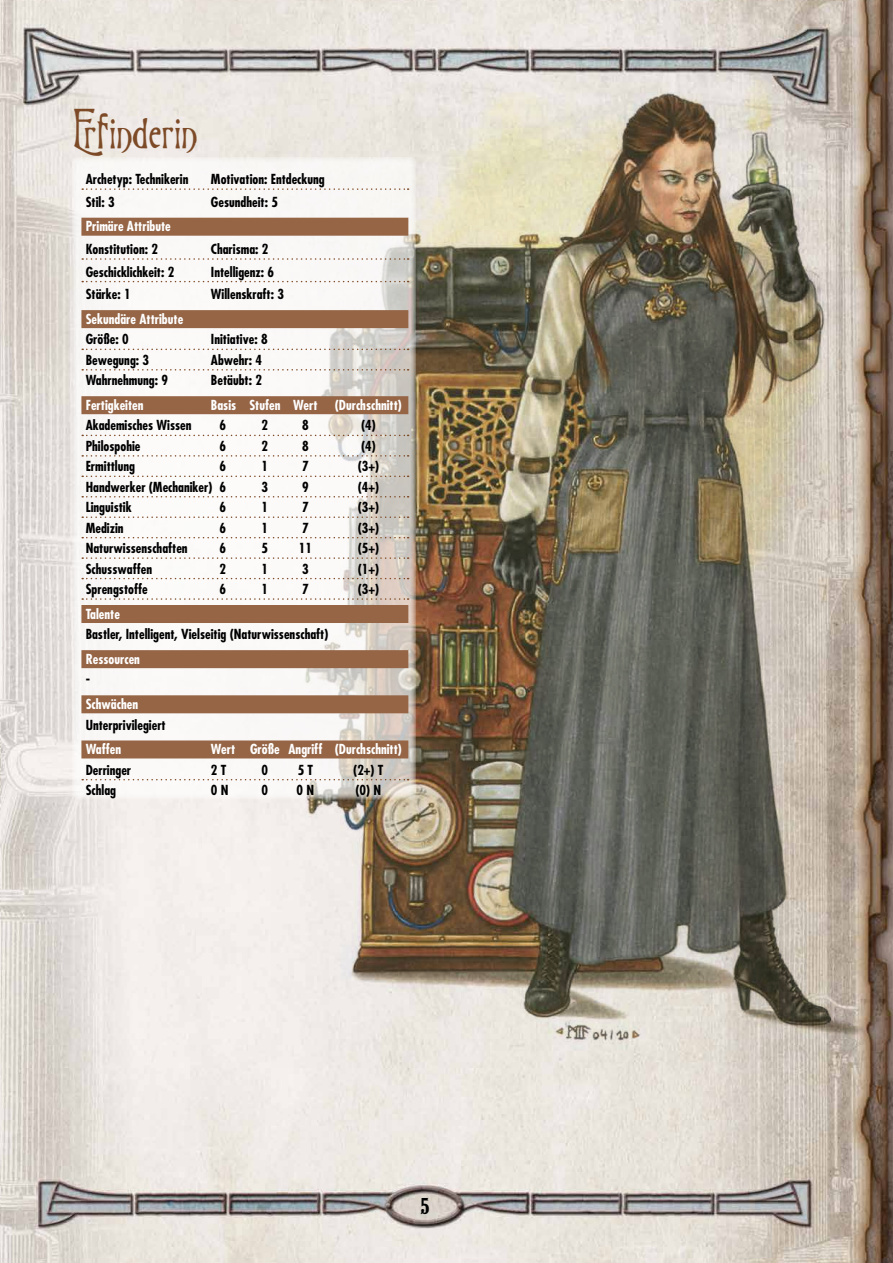
<style>
.page{position:relative;width:893px;height:1263px;background:#fff}
.page>*{position:absolute;margin:0;border:0;box-sizing:border-box;transform-origin:0 0}
.t1{font:45px "Goodfellow";color:#7d4a27}
.t2{font:24px "URW Wood Typ D";color:#000}
.t3{font:700 condensed 13.5px "Futura";color:#000}
.t4{font:700 condensed 13.5px "Futura";color:#fff}
</style>
<div class="page">
<img style="left:0;top:0;width:893px;height:1263px">
<img style="left:272px;top:47px;width:602px;height:1020px">
<svg style="left:72px;top:157px;width:344px;height:642px"></svg>
<svg style="left:82px;top:188px;width:327px;height:2px"></svg>
<div style="left:81px;top:218px;width:327px;height:18px;background:#956546"></div>
<svg style="left:82px;top:258px;width:327px;height:2px"></svg>
<svg style="left:82px;top:281px;width:327px;height:1px"></svg>
<div style="left:81px;top:310px;width:327px;height:18px;background:#956546"></div>
<svg style="left:82px;top:349px;width:327px;height:1px"></svg>
<svg style="left:82px;top:369px;width:327px;height:1px"></svg>
<div style="left:81px;top:396px;width:327px;height:18px;background:#956546"></div>
<svg style="left:82px;top:435px;width:327px;height:1px"></svg>
<svg style="left:82px;top:455px;width:327px;height:2px"></svg>
<svg style="left:82px;top:476px;width:327px;height:1px"></svg>
<svg style="left:82px;top:496px;width:327px;height:1px"></svg>
<svg style="left:82px;top:516px;width:327px;height:2px"></svg>
<svg style="left:82px;top:537px;width:327px;height:1px"></svg>
<svg style="left:82px;top:557px;width:327px;height:2px"></svg>
<svg style="left:82px;top:578px;width:327px;height:1px"></svg>
<svg style="left:82px;top:598px;width:327px;height:2px"></svg>
<div style="left:81px;top:605px;width:327px;height:18px;background:#956546"></div>
<div style="left:81px;top:650px;width:327px;height:18px;background:#956546"></div>
<div style="left:81px;top:695px;width:327px;height:18px;background:#956546"></div>
<div style="left:81px;top:740px;width:327px;height:18px;background:#956546"></div>
<svg style="left:82px;top:779px;width:327px;height:1px"></svg>
<h1 class="t1" style="left:73px;top:99px;width:126px">Erfinderin</h1>
<p class="t3" style="left:86px;top:170px;width:104px">Archetyp: Technikerin</p>
<p class="t3" style="left:211px;top:170px;width:115px">Motivation: Entdeckung</p>
<p class="t3" style="left:86px;top:193px;width:30px">Stil: 3</p>
<p class="t3" style="left:211px;top:193px;width:69px">Gesundheit: 5</p>
<p class="t4" style="left:86px;top:218px;width:87px">Primäre Attribute</p>
<p class="t3" style="left:86px;top:240px;width:74px">Konstitution: 2</p>
<p class="t3" style="left:211px;top:240px;width:59px">Charisma: 2</p>
<p class="t3" style="left:86px;top:263px;width:90px">Geschicklichkeit: 2</p>
<p class="t3" style="left:211px;top:263px;width:65px">Intelligenz: 6</p>
<p class="t3" style="left:86px;top:285px;width:46px">Stärke: 1</p>
<p class="t3" style="left:211px;top:285px;width:75px">Willenskraft: 3</p>
<p class="t4" style="left:86px;top:310px;width:99px">Sekundäre Attribute</p>
<p class="t3" style="left:86px;top:331px;width:45px">Größe: 0</p>
<p class="t3" style="left:211px;top:331px;width:58px">Initiative: 8</p>
<p class="t3" style="left:86px;top:351px;width:65px">Bewegung: 3</p>
<p class="t3" style="left:211px;top:351px;width:53px">Abwehr: 4</p>
<p class="t3" style="left:86px;top:371px;width:84px">Wahrnehmung: 9</p>
<p class="t3" style="left:211px;top:371px;width:53px">Betäubt: 2</p>
<p class="t4" style="left:86px;top:396px;width:59px">Fertigkeiten</p>
<p class="t4" style="left:211px;top:396px;width:108px">Basis Stufen Wert</p>
<p class="t4" style="left:335px;top:396px;width:69px">(Durchschnitt)</p>
<p class="t3" style="left:86px;top:417px;width:107px">Akademisches Wissen</p>
<p class="t3" style="left:220px;top:417px;width:8px">6</p>
<p class="t3" style="left:262px;top:417px;width:8px">2</p>
<p class="t3" style="left:302px;top:417px;width:8px">8</p>
<p class="t3" style="left:361px;top:417px;width:16px">(4)</p>
<p class="t3" style="left:86px;top:437px;width:56px">Philospohie</p>
<p class="t3" style="left:220px;top:437px;width:8px">6</p>
<p class="t3" style="left:262px;top:437px;width:8px">2</p>
<p class="t3" style="left:302px;top:437px;width:8px">8</p>
<p class="t3" style="left:361px;top:437px;width:16px">(4)</p>
<p class="t3" style="left:86px;top:458px;width:51px">Ermittlung</p>
<p class="t3" style="left:220px;top:458px;width:8px">6</p>
<p class="t3" style="left:262px;top:458px;width:8px">1</p>
<p class="t3" style="left:302px;top:458px;width:8px">7</p>
<p class="t3" style="left:358px;top:458px;width:23px">(3+)</p>
<p class="t3" style="left:86px;top:478px;width:142px">Handwerker (Mechaniker) 6</p>
<p class="t3" style="left:262px;top:478px;width:8px">3</p>
<p class="t3" style="left:302px;top:478px;width:8px">9</p>
<p class="t3" style="left:358px;top:478px;width:23px">(4+)</p>
<p class="t3" style="left:86px;top:498px;width:48px">Linguistik</p>
<p class="t3" style="left:220px;top:498px;width:8px">6</p>
<p class="t3" style="left:262px;top:498px;width:8px">1</p>
<p class="t3" style="left:302px;top:498px;width:8px">7</p>
<p class="t3" style="left:358px;top:498px;width:23px">(3+)</p>
<p class="t3" style="left:86px;top:519px;width:39px">Medizin</p>
<p class="t3" style="left:220px;top:519px;width:8px">6</p>
<p class="t3" style="left:262px;top:519px;width:8px">1</p>
<p class="t3" style="left:302px;top:519px;width:8px">7</p>
<p class="t3" style="left:358px;top:519px;width:23px">(3+)</p>
<p class="t3" style="left:86px;top:539px;width:104px">Naturwissenschaften</p>
<p class="t3" style="left:220px;top:539px;width:8px">6</p>
<p class="t3" style="left:262px;top:539px;width:8px">5</p>
<p class="t3" style="left:299px;top:539px;width:15px">11</p>
<p class="t3" style="left:358px;top:539px;width:23px">(5+)</p>
<p class="t3" style="left:86px;top:560px;width:68px">Schusswaffen</p>
<p class="t3" style="left:220px;top:560px;width:8px">2</p>
<p class="t3" style="left:262px;top:560px;width:8px">1</p>
<p class="t3" style="left:302px;top:560px;width:8px">3</p>
<p class="t3" style="left:358px;top:560px;width:23px">(1+)</p>
<p class="t3" style="left:86px;top:580px;width:64px">Sprengstoffe</p>
<p class="t3" style="left:220px;top:580px;width:8px">6</p>
<p class="t3" style="left:262px;top:580px;width:8px">1</p>
<p class="t3" style="left:302px;top:580px;width:8px">7</p>
<p class="t3" style="left:358px;top:580px;width:23px">(3+)</p>
<p class="t4" style="left:86px;top:605px;width:36px">Talente</p>
<p class="t3" style="left:86px;top:625px;width:244px">Bastler, Intelligent, Vielseitig (Naturwissenschaft)</p>
<p class="t4" style="left:86px;top:650px;width:56px">Ressourcen</p>
<p class="t3" style="left:86px;top:671px;width:6px">-</p>
<p class="t4" style="left:86px;top:695px;width:54px">Schwächen</p>
<p class="t3" style="left:86px;top:716px;width:82px">Unterprivilegiert</p>
<p class="t4" style="left:86px;top:740px;width:37px">Waffen</p>
<p class="t4" style="left:211px;top:740px;width:193px">Wert Größe Angriff (Durchschnitt)</p>
<p class="t3" style="left:86px;top:761px;width:47px">Derringer</p>
<p class="t3" style="left:211px;top:761px;width:17px">2 T</p>
<p class="t3" style="left:262px;top:761px;width:8px">0</p>
<p class="t3" style="left:298px;top:761px;width:17px">5 T</p>
<p class="t3" style="left:353px;top:761px;width:32px">(2+) T</p>
<p class="t3" style="left:86px;top:781px;width:32px">Schlag</p>
<p class="t3" style="left:211px;top:781px;width:19px">0 N</p>
<p class="t3" style="left:262px;top:781px;width:8px">0</p>
<p class="t3" style="left:297px;top:781px;width:19px">0 N</p>
<p class="t3" style="left:356px;top:781px;width:27px">(0) N</p>
<h2 class="t2" style="left:420px;top:1193px;width:10px">5</h2>
</div>
